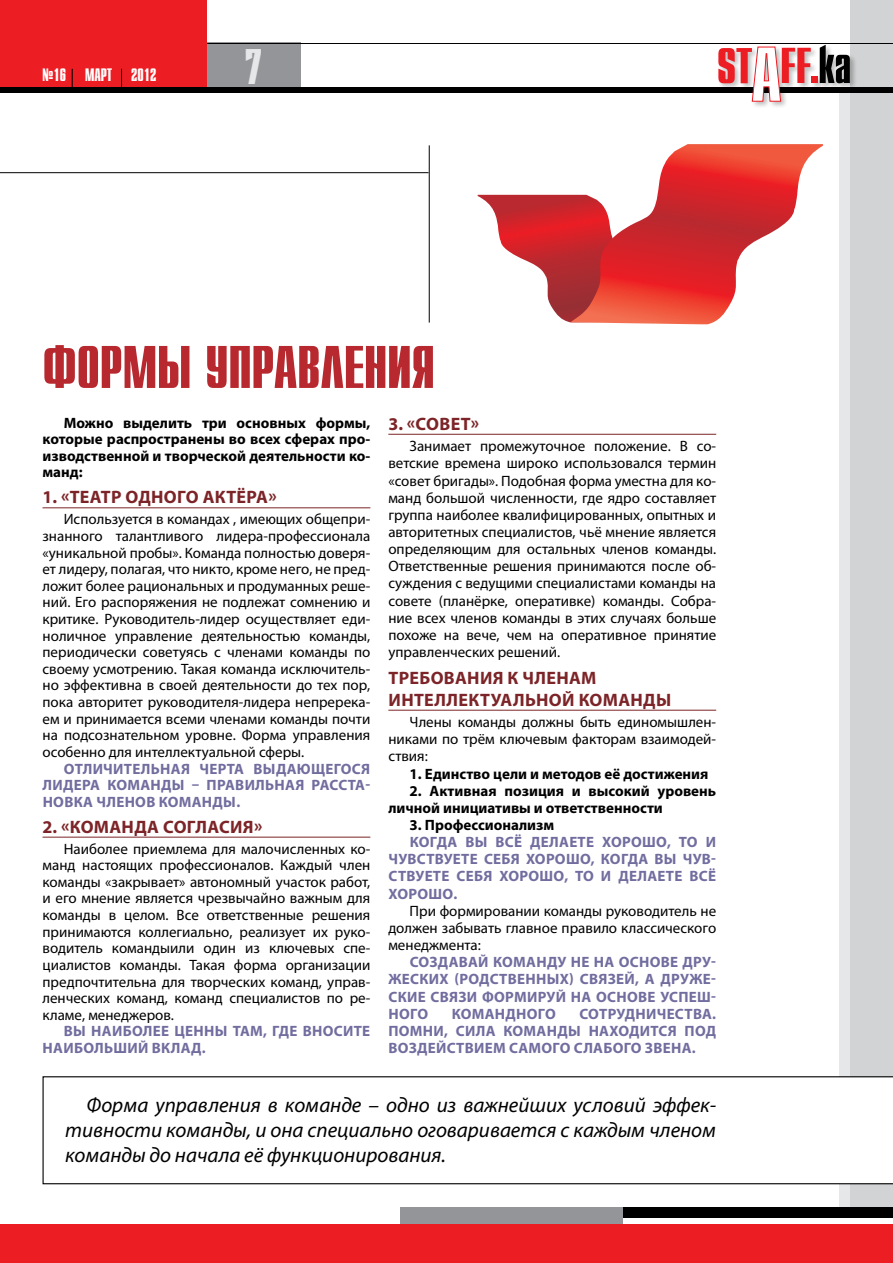
<style>
.page{position:relative;width:893px;height:1263px;background:#fff}
.page>*{position:absolute;margin:0;border:0;box-sizing:border-box;transform-origin:0 0}
.t1{font:60px "Star C";color:#b8292f}
.t2{font:50.4px "Star C";color:#ed1d24}
.t3{font:49.95px "Star C";color:#e6e7e8;scale:.91 1}
.t4{font:italic 21px/25.2px "Myriad Pro";color:#000;text-align:justify}
.t5{font:700 18px/22.2px "Myriad Pro";letter-spacing:.025em;color:#7c2427}
.t6{font:18px "Star C";color:#fff;scale:.91 1}
.t7{font:15px/16.6px "Myriad Pro";color:#000;text-align:justify}
.t8{font:700 15px/17.1px "Myriad Pro";letter-spacing:.08em;color:#716d9f;text-align:justify}
.t9{font:700 15px/16.6px "Myriad Pro";color:#000;text-align:justify}
.t10{font:700 15px/16.6px "Myriad Pro";letter-spacing:.12em;color:#716d9f}
.s1{font-size:77.4px;color:#fff}
.s2{color:#000}
</style>
<div class="page">
<div style="left:840px;top:90px;width:17px;height:1117px;background:#e6e7e8"></div>
<div style="left:850px;top:0;width:43px;height:1207px;background:#d1d3d4"></div>
<hr style="left:43px;top:508px;width:327px;height:1px;background:#7c2427">
<hr style="left:43px;top:837px;width:327px;height:1px;background:#7c2427">
<hr style="left:388px;top:434px;width:328px;height:1px;background:#7c2427">
<hr style="left:388px;top:710px;width:328px;height:1px;background:#7c2427">
<svg style="left:43px;top:1076px;width:850px;height:108px"></svg>
<svg style="left:478px;top:195px;width:92px;height:127px"></svg>
<svg style="left:570px;top:144px;width:253px;height:180px"></svg>
<hr style="left:0;top:172px;width:429px;height:1px;background:#000">
<hr style="left:429px;top:145px;width:1px;height:178px;background:#000">
<div style="left:127px;top:43px;width:173px;height:44px;background:#939598"></div>
<div style="left:0;top:1220px;width:893px;height:43px;background:#ed1d24"></div>
<div style="left:622px;top:1207px;width:271px;height:17px;background:#000"></div>
<div style="left:0;top:1219px;width:893px;height:5px;background:#fff"></div>
<div style="left:400px;top:1207px;width:222px;height:17px;background:#939598"></div>
<hr style="left:0;top:43px;width:893px;height:1px;background:#000">
<div style="left:0;top:87px;width:893px;height:6px;background:#000"></div>
<div style="left:717px;top:44px;width:141px;height:64px;background:#000;opacity:.26"></div>
<svg style="left:751px;top:46px;width:31px;height:56px"></svg>
<div style="left:0;top:0;width:207px;height:87px;background:#ed1d24"></div>
<svg style="left:72px;top:69px;width:1px;height:18px"></svg>
<svg style="left:121px;top:69px;width:1px;height:18px"></svg>
<p class="t6" style="left:43px;top:66px;width:127px">№16 март 2012</p>
<h3 class="t3" style="left:245px;top:42px;width:21px">7</h3>
<h1 class="t1" style="left:43px;top:337px;width:394px">Формы управления</h1>
<h2 class="t2" style="left:717px;top:40px;width:136px">ST<span class="s1">A</span>FF.<span class="s2">ka</span></h2>
<p class="t9" style="left:43px;top:414px;width:329px;text-indent:21px">Можно выделить три основных формы, которые распространены во всех сферах про&shy;изводственной и творческой деятельности ко&shy;манд:</p>
<p class="t5" style="left:43px;top:486px;width:236px">1. «Театр одного актёра»</p>
<p class="t7" style="left:43px;top:511px;width:329px;text-indent:21px">Используется в командах , имеющих общепри&shy;знанного талантливого лидера-профессионала «уникальной пробы». Команда полностью доверя&shy;ет лидеру, полагая, что никто, кроме него, не пред&shy;ложит более рациональных и продуманных реше&shy;ний. Его распоряжения не подлежат сомнению и критике. Руководитель-лидер осуществляет еди&shy;ноличное управление деятельностью команды, периодически советуясь с членами команды по своему усмотрению. Такая команда исключитель&shy;но эффективна в своей деятельности до тех пор, пока авторитет руководителя-лидера непререка&shy;ем и принимается всеми членами команды почти на подсознательном уровне. Форма управления особенно для интеллектуальной сферы.</p>
<p class="t8" style="left:43px;top:760px;width:329px;line-height:16.6px;text-indent:21px">Отличительная черта выдающегося лидера команды – правильная расста&shy;новка членов команды.</p>
<p class="t5" style="left:43px;top:815px;width:221px">2. «Команда согласия»</p>
<p class="t7" style="left:43px;top:840px;width:329px;text-indent:21px">Наиболее приемлема для малочисленных ко&shy;манд настоящих профессионалов. Каждый член команды «закрывает» автономный участок работ, и его мнение является чрезвычайно важным для команды в целом. Все ответственные решения принимаются коллегиально, реализует их руко&shy;водитель командыили один из ключевых спе&shy;циалистов команды. Такая форма организации предпочтительна для творческих команд, управ&shy;ленческих команд, команд специалистов по ре&shy;кламе, менеджеров.</p>
<p class="t10" style="left:43px;top:1022px;width:329px;text-indent:21px">Вы наиболее ценны там, где вносите наибольший вклад</p>
<p class="t8" style="left:202px;top:1039px;width:5px">.</p>
<p class="t5" style="left:388px;top:412px;width:92px">3. «Совет»</p>
<p class="t7" style="left:388px;top:437px;width:329px;line-height:17.1px;text-indent:21px">Занимает промежуточное положение. В со&shy;ветские времена широко использовался термин «совет бригады». Подобная форма уместна для ко&shy;манд большой численности, где ядро составляет группа наиболее квалифицированных, опытных и авторитетных специалистов, чьё мнение является определяющим для остальных членов команды.<br>Ответственные решения принимаются после об&shy;суждения с ведущими специалистами команды на совете (планёрке, оперативке) команды. Собра&shy;ние всех членов команды в этих случаях больше похоже на вече, чем на оперативное принятие управленческих решений.</p>
<p class="t5" style="left:389px;top:666px;width:195px">Требования к членам интелл ектуал</p>
<p class="t5" style="left:525px;top:688px;width:148px">ьной команды</p>
<p class="t7" style="left:388px;top:713px;width:329px;line-height:17.1px;text-indent:21px">Члены команды должны быть единомышлен&shy;никами по трём ключевым факторам взаимодей&shy;ствия:</p>
<p class="t9" style="left:410px;top:765px;width:300px">1. Единство цели и методов её достижения</p>
<p class="t9" style="left:388px;top:782px;width:329px;line-height:17.1px;text-indent:21px">2. Активная позиция и высокий уровень личной инициативы и ответственности</p>
<p class="t9" style="left:410px;top:816px;width:146px">3. Профессионализм</p>
<p class="t8" style="left:388px;top:833px;width:329px;text-indent:21px">Когда вы всё делаете хорошо, то и чувствуете себя хорошо, когда вы чув&shy;ствуете себя хорошо, то и делаете всё хорошо.</p>
<p class="t7" style="left:388px;top:902px;width:329px;line-height:17.1px;text-indent:21px">При формировании команды руководитель не должен забывать главное правило классического менеджмента:</p>
<p class="t8" style="left:388px;top:953px;width:329px;text-indent:21px">Создавай команду не на основе дру&shy;жеских (родственных) связей, а друже&shy;ские связи формируй на основе успеш&shy;ного</p>
<p class="t8" style="left:388px;top:1004px;width:329px;text-indent:191px">сотрудничества.<br>Помни, сила команды находится под воздействием самого слаб</p>
<p class="t8" style="left:452px;top:1004px;width:106px">командного</p>
<p class="t8" style="left:613px;top:1039px;width:84px">ого звена.</p>
<h3 class="t4" style="left:65px;top:1092px;width:652px;text-indent:21px">Форма управления в команде – одно из важнейших условий эффек&shy;тивности команды, и она специально оговаривается с каждым членом команды до начала её функционирования.</h3>
</div>
